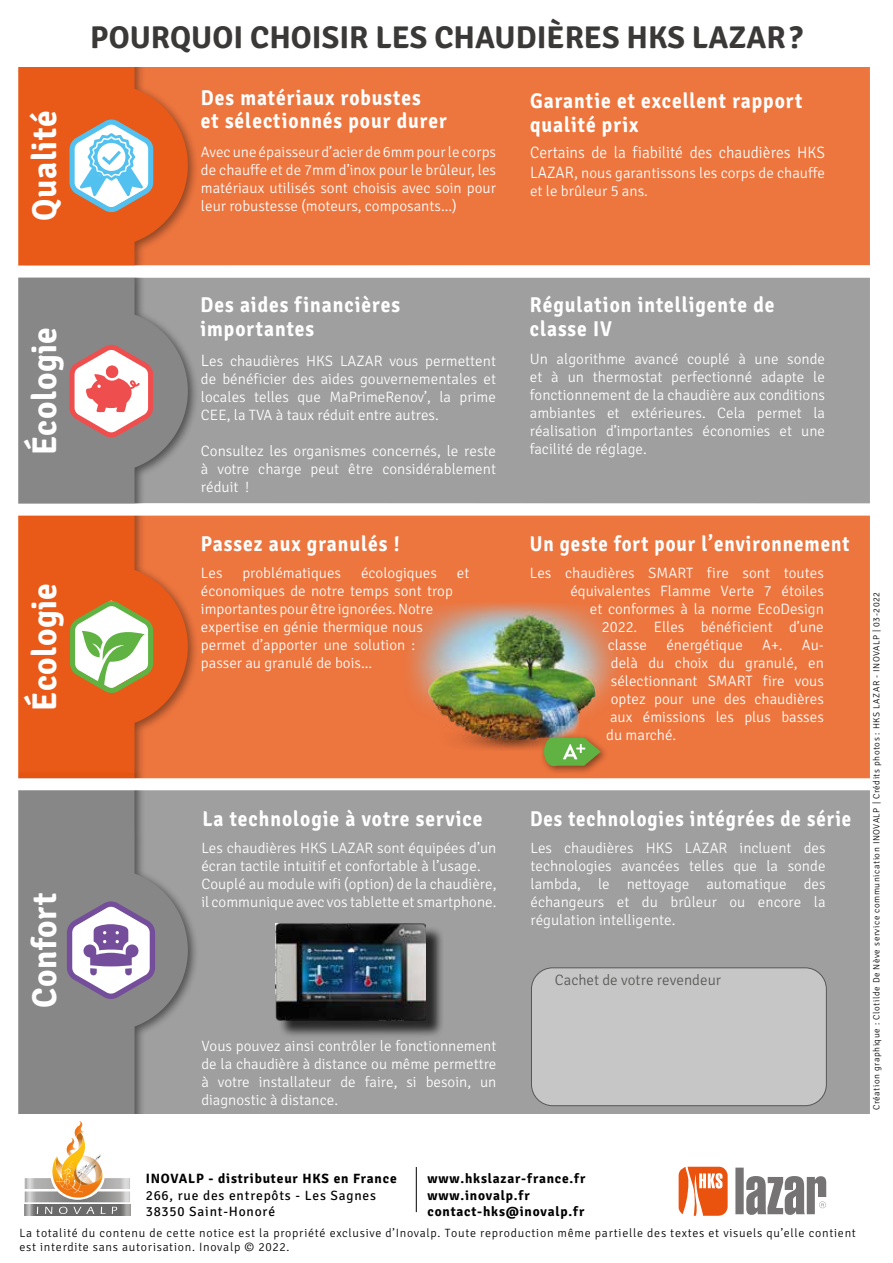
<style>
.page{position:relative;width:893px;height:1263px;background:#fff}
.page>*{position:absolute;margin:0;border:0;box-sizing:border-box;transform-origin:0 0}
.t1{font:700 34.5px "Signika Negative";letter-spacing:.015em;color:#fff}
.t2{font:700 31.5px "Signika Negative";color:#3a3938}
.t3{font:700 21.45px/23.4px "Signika Negative";letter-spacing:.05em;color:#fff;scale:.91 1}
.t4{font:700 21.45px "Signika Negative";letter-spacing:.05em;color:#fff;scale:.88 1}
.t5{font:300 16.5px "Signika Negative";color:#fff;scale:.94 1}
.t6{font:300 15px/18px "Signika Negative";color:#fff;text-align:justify}
.t7{font:300 15px "Signika Negative";letter-spacing:.005em;color:#575756}
.t8{font:700 13.5px/16.2px "Signika Negative";letter-spacing:.06em;color:#000}
.t9{font:13.5px/16.2px "Signika Negative";letter-spacing:.06em;color:#000}
.t10{font:300 12px/14.4px "Signika Negative";letter-spacing:.06em;color:#000}
.t11{font:300 9px "Signika Negative";letter-spacing:.06em;color:#000}
.s1{font-size:16.5px}
</style>
<div class="page">
<div style="left:199px;top:790px;width:671px;height:324px;background:#9f9f9f"></div>
<div style="left:278px;top:926px;width:166px;height:112px;background:#000;opacity:.75"></div>
<img style="left:276px;top:924px;width:150px;height:97px">
<div style="left:0;top:767px;width:199px;height:408px;background:#000;opacity:.5"></div>
<svg style="left:18px;top:790px;width:170px;height:324px;background:#8b8b8b"></svg>
<div style="left:0;top:1114px;width:893px;height:149px;background:#fff"></div>
<div style="left:0;top:510px;width:893px;height:274px;background:#ed753e"></div>
<img style="left:409px;top:603px;width:209px;height:147px">
<div style="left:540px;top:733px;width:69px;height:43px;background:#000;opacity:.47"></div>
<div style="left:544px;top:738px;width:19px;height:28px;background:#60b343;border-radius:50%"></div>
<div style="left:544px;top:738px;width:19px;height:28px;border:1px solid #60b343;border-radius:50%"></div>
<svg style="left:553px;top:738px;width:48px;height:28px"></svg>
<div style="left:18px;top:277px;width:875px;height:227px;background:#9f9f9f"></div>
<div style="left:18px;top:66px;width:875px;height:200px;background:#ed753e"></div>
<div style="left:0;top:499px;width:199px;height:290px;background:#000;opacity:.5"></div>
<svg style="left:18px;top:516px;width:170px;height:262px;fill:#e95917"></svg>
<div style="left:0;top:263px;width:199px;height:252px;background:#000;opacity:.5"></div>
<div style="left:0;top:29px;width:199px;height:248px;background:#000;opacity:.5"></div>
<div style="left:0;top:266px;width:893px;height:12px;background:#fff"></div>
<div style="left:0;top:0;width:18px;height:1181px;background:#fff"></div>
<div style="left:870px;top:0;width:19px;height:1138px;background:#fff"></div>
<div style="left:888px;top:0;width:5px;height:1138px;background:#fff"></div>
<div style="left:0;top:504px;width:893px;height:12px;background:#fff"></div>
<div style="left:0;top:778px;width:893px;height:12px;background:#fff"></div>
<div style="left:531px;top:968px;width:295px;height:138px;background:#c6c6c6;border-radius:21px"></div>
<div style="left:531px;top:967px;width:296px;height:139px;border:1px solid #575756;border-radius:21px"></div>
<svg style="left:25px;top:1214px;width:105px;height:2px"></svg>
<svg style="left:25px;top:1121px;width:105px;height:93px"></svg>
<div style="left:0;top:0;width:893px;height:66px;background:#fff"></div>
<svg style="left:679px;top:1167px;width:49px;height:49px"></svg>
<svg style="left:735px;top:1167px;width:91px;height:48px"></svg>
<hr style="left:416px;top:1167px;width:1px;height:45px;background:#000">
<svg style="left:18px;top:66px;width:170px;height:438px;background:#bc8771"></svg>
<svg style="left:67px;top:901px;width:88px;height:98px"></svg>
<svg style="left:70px;top:600px;width:83px;height:93px;background:#c5bf8a"></svg>
<h1 class="t1" style="left:24px;top:221px;width:112px;rotate:-90deg">Qualité</h1>
<h2 class="t2" style="left:90px;top:18px;width:714px">POURQUOI CHOISIR LES CHAUDIÈRES HKS LAZAR?</h2>
<h3 class="t3" style="left:201px;top:86px;width:272px">Des matériaux robustes<br>et sélectionnés pour durer</h3>
<p class="t6" style="left:201px;top:143px;width:297px">Avec une épaisseur d’acier de 6mm pour le corps de chauffe et de 7mm d’inox pour le brûleur, les matériaux utilisés sont choisis avec soin pour leur robustesse (moteurs, composants...)</p>
<p class="t5" style="left:530px;top:144px;width:315px">Certains de la fiabilité des chaudières HKS</p>
<h3 class="t3" style="left:530px;top:90px;width:301px">Garantie et excellent rapport qualité prix</h3>
<p class="t6" style="left:530px;top:164px;width:297px"><span class="s1">LAZAR,</span> nous garantissons les corps de chauffe et le brûleur 5 ans.</p>
<h1 class="t1" style="left:24px;top:463px;width:147px;rotate:-90deg">Écon mie</h1>
<h1 class="t1" style="left:24px;top:455px;width:130px;rotate:-90deg">Écologie</h1>
<h1 class="t1" style="left:24px;top:711px;width:130px;rotate:-90deg">Écologie</h1>
<h1 class="t1" style="left:24px;top:1008px;width:117px;rotate:-90deg">Confort</h1>
<h3 class="t3" style="left:201px;top:293px;width:221px">Des aides financières importantes</h3>
<p class="t6" style="left:201px;top:352px;width:297px"><span class="s1">L</span>es chaudières HKS LAZAR vous permettent de bénéficier des aides gouvernementales et locales telles que MaPrimeRenov’, la prime CEE, la TVA à taux réduit entre autres.</p>
<p class="t6" style="left:201px;top:442px;width:297px">Consultez les organismes concernés, le reste à votre charge peut être considérablement réduit !</p>
<h3 class="t3" style="left:201px;top:532px;width:220px">Passez aux granulés !</h3>
<p class="t6" style="left:201px;top:564px;width:23px">Les</p>
<p class="t6" style="left:242px;top:564px;width:100px">problématiques</p>
<p class="t6" style="left:361px;top:564px;width:78px">écologiques</p>
<p class="t6" style="left:457px;top:564px;width:14px">et</p>
<p class="t6" style="left:201px;top:582px;width:254px;text-align:left">économiques de notre temps sont trop importantes pour être ignorées. Notre expertise en génie thermique nous permet d’apporter une solution : passer au granulé de bois...</p>
<h3 class="t3" style="left:202px;top:807px;width:309px">La technologie à votre service</h3>
<p class="t6" style="left:201px;top:839px;width:297px;text-align:left">Les chaudières HKS LAZAR sont équipées d’un écran tactile intuitif et confortable à l’usage.<br>Couplé au module wifi (option) de la chaudière, il communique avec vos tablette et smartphone.</p>
<p class="t6" style="left:201px;top:1037px;width:297px">Vous pouvez ainsi contrôler le fonctionnement de la chaudière à distance ou même permettre à votre installateur de faire, si besoin, un diagnostic à distance.</p>
<h3 class="t3" style="left:530px;top:293px;width:270px">Régulation intelligente de classe IV</h3>
<p class="t6" style="left:530px;top:351px;width:297px">Un algorithme avancé couplé à une sonde et à un thermostat perfectionné adapte le fonctionnement de la chaudière aux conditions ambiantes et extérieures. Cela permet la réalisation d’importantes économies et une</p>
<p class="t6" style="left:530px;top:441px;width:118px">facilité de réglage.</p>
<h3 class="t4" style="left:530px;top:531px;width:365px">Un geste fort pour l’environnement</h3>
<p class="t6" style="left:530px;top:564px;width:295px">Les chaudières SMART fire sont toutes</p>
<p class="t6" style="left:570px;top:582px;width:255px">équivalentes Flamme Verte 7 étoiles</p>
<p class="t6" style="left:590px;top:600px;width:236px">et conformes à la norme EcoDesign</p>
<p class="t6" style="left:602px;top:618px;width:223px">2022. Elles bénéficient d’une</p>
<p class="t6" style="left:608px;top:636px;width:41px">classe</p>
<p class="t6" style="left:666px;top:636px;width:78px">énergétique</p>
<p class="t6" style="left:762px;top:636px;width:22px">A+.</p>
<p class="t6" style="left:802px;top:636px;width:23px">Au-</p>
<p class="t6" style="left:611px;top:654px;width:214px">delà du choix du granulé, en</p>
<p class="t6" style="left:611px;top:672px;width:215px">sélectionnant SMART fire vous</p>
<p class="t6" style="left:611px;top:690px;width:215px">optez pour une des chaudières</p>
<p class="t6" style="left:610px;top:708px;width:215px">aux émissions les plus basses</p>
<p class="t6" style="left:606px;top:726px;width:72px">du marché.</p>
<h3 class="t4" style="left:530px;top:805px;width:367px">Des technologies intégrées de série</h3>
<p class="t6" style="left:530px;top:839px;width:297px">Les chaudières HKS LAZAR incluent des technologies avancées telles que la sonde lambda, le nettoyage automatique des échangeurs et du brûleur ou encore la régulation intelligente.</p>
<p class="t7" style="left:555px;top:972px;width:168px">Cachet de votre revendeur</p>
<p class="t11" style="left:872px;top:1110px;width:520px;rotate:-90deg">Création graphique : Clotilde De Nève service communication INOVALP | Crédits photos : HKS LAZAR - INOVALP | 03-2022</p>
<p class="t8" style="left:428px;top:1171px;width:159px">www.hkslazar-france.fr www.inovalp.fr contact-hks@inovalp.fr</p>
<p class="t8" style="left:146px;top:1171px;width:253px">INOVALP - distributeur HKS en France</p>
<p class="t9" style="left:146px;top:1187px;width:232px">266, rue des entrepôts - Les Sagnes<br>38350 Saint-Honoré</p>
<p class="t10" style="left:19px;top:1226px;width:838px">La totalité du contenu de cette notice est la propriété exclusive d’Inovalp. Toute reproduction même partielle des textes et visuels qu’elle contient est interdite sans autorisation. Inovalp © 2022.</p>
</div>
